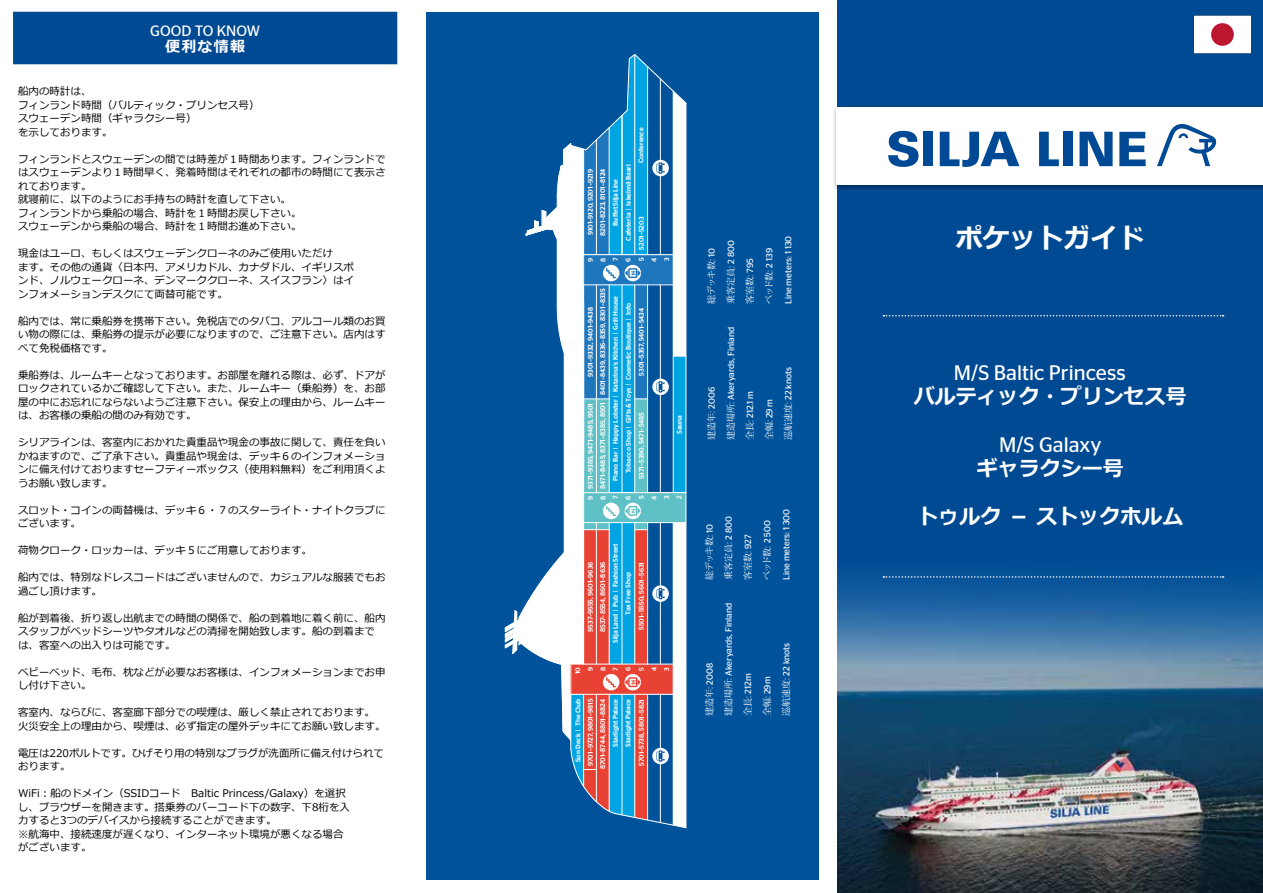
<style>
.page{position:relative;width:1263px;height:893px;background:#fff}
.page>*{position:absolute;margin:0;border:0;box-sizing:border-box;transform-origin:0 0}
.t1{font:700 27px "Meiryo";color:#fff}
.t2{font:700 21px "Meiryo";color:#fff}
.t3{font:21px "Stag Sans";color:#fff}
.t4{font:15px "Stag Sans";color:#fff}
.t5{font:700 15px "Meiryo";letter-spacing:.08em;color:#fff}
.t6{font:10.5px/13.5px "Meiryo";color:#000}
.t7{font:9px "Stag Sans";color:#fff}
.t8{font:9px "Koz Min Pro";color:#fff}
.t9{font:500 6.9px/12.9px "Stag Sans";letter-spacing:-.005em;color:#fff}
.t10{font:500 6.75px/12.8px "Stag Sans";color:#fff;text-align:justify}
.s1{font-weight:400}
.s2{font-family:"Stag Sans"}
.s3{font-family:"Koz Min Pro"}
</style>
<div class="page">
<div style="left:838px;top:0;width:425px;height:893px;background:#004a93"></div>
<img style="left:838px;top:576px;width:425px;height:317px">
<div style="left:13px;top:12px;width:384px;height:52px;background:#004a93"></div>
<svg style="left:883px;top:315px;width:340px;height:1px"></svg>
<svg style="left:883px;top:576px;width:340px;height:2px"></svg>
<img style="left:1193px;top:15px;width:57px;height:39px">
<div style="left:426px;top:13px;width:393px;height:867px;background:#00539b"></div>
<svg style="left:556px;top:255px;width:129px;height:248px;fill:#fff"></svg>
<div style="left:584px;top:255px;width:89px;height:30px;background:#1e76bc"></div>
<div style="left:584px;top:493px;width:102px;height:29px;background:#5fc1c6"></div>
<svg style="left:556px;top:305px;width:9px;height:50px"></svg>
<hr style="left:685px;top:103px;width:1px;height:725px;background:#fff">
<hr style="left:583px;top:149px;width:1px;height:515px;background:#fff">
<hr style="left:673px;top:91px;width:1px;height:401px;background:#fff">
<hr style="left:557px;top:239px;width:1px;height:67px;background:#fff">
<hr style="left:564px;top:353px;width:1px;height:199px;background:#fff">
<hr style="left:584px;top:492px;width:102px;height:1px;background:#fff">
<svg style="left:504px;top:503px;width:183px;height:326px"></svg>
<svg style="left:584px;top:265px;width:102px;height:227px"></svg>
<div style="left:832px;top:104px;width:431px;height:87px;background:#000;opacity:.45"></div>
<div style="left:837px;top:107px;width:426px;height:78px;background:#fff"></div>
<svg style="left:888px;top:131px;width:30px;height:36px"></svg>
<div style="left:923px;top:132px;width:10px;height:34px;background:#004994"></div>
<svg style="left:1039px;top:132px;width:20px;height:34px"></svg>
<div style="left:1063px;top:132px;width:10px;height:34px;background:#004994"></div>
<svg style="left:1079px;top:132px;width:33px;height:34px"></svg>
<svg style="left:1119px;top:132px;width:27px;height:34px"></svg>
<svg style="left:940px;top:132px;width:79px;height:35px"></svg>
<svg style="left:1157px;top:124px;width:59px;height:42px"></svg>
<svg style="left:525px;top:54px;width:162px;height:201px"></svg>
<h3 class="t4" style="left:150px;top:22px;width:111px">GOOD TO KNOW</h3>
<h3 class="t5" style="left:165px;top:36px;width:81px">便利な情報</h3>
<p class="t6" style="left:18px;top:85px;width:243px">船内の時計は、<br>フィンランド時間（バルティック・プリンセス号）スウェーデン時間（ギャラクシー号）<br>を示しております。</p>
<p class="t6" style="left:18px;top:153px;width:369px">フィンランドとスウェーデンの間では時差が１時間あります。フィンランドではスウェーデンより１時間早く、発着時間はそれぞれの都市の時間にて表示されております。<br>就寝前に、以下のようにお手持ちの時計を直して下さい。<br>フィンランドから乗船の場合、時計を１時間お戻し下さい。<br>スウェーデンから乗船の場合、時計を１時間お進め下さい。</p>
<p class="t6" style="left:18px;top:247px;width:337px">現金はユーロ、もしくはスウェーデンクローネのみご使用いただけ<br>ます。その他の通貨〈日本円、アメリカドル、カナダドル、イギリスポンド、ノルウェークローネ、デンマーククローネ、スイスフラン〉はインフォメーションデスクにて両替可能です。</p>
<p class="t6" style="left:18px;top:315px;width:369px;text-align:justify">船内では、常に乗船券を携帯下さい。免税店でのタバコ、アルコール類のお買い物の際には、乗船券の提示が必要になりますので、ご注意下さい。店内はすべて免税価格です。</p>
<p class="t6" style="left:18px;top:369px;width:369px;text-align:justify">乗船券は、ルームキーとなっております。お部屋を離れる際は、必ず、ドアがロックされているかご確認して下さい。また、ルームキー（乗船券）を、お部屋の中にお忘れにならないようご注意下さい。保安上の理由から、ルームキーは、お客様の乗船の間のみ有効です。</p>
<p class="t6" style="left:18px;top:436px;width:369px;text-align:justify">シリアラインは、客室内におかれた貴重品や現金の事故に関して、責任を負いかねますので、ご了承下さい。貴重品や現金は、デッキ６のインフォメーションに備え付けておりますセーフティーボックス（使用料無料）をご利用頂くようお願い致します。</p>
<p class="t6" style="left:18px;top:504px;width:369px">スロット・コインの両替機は、デッキ６・７のスターライト・ナイトクラブにございます。</p>
<p class="t6" style="left:18px;top:544px;width:296px">荷物クローク・ロッカーは、デッキ５にご用意しております。</p>
<p class="t6" style="left:18px;top:571px;width:369px">船内では、特別なドレスコードはございませんので、カジュアルな服装でもお過ごし頂けます。</p>
<p class="t6" style="left:18px;top:612px;width:369px">船が到着後、折り返し出航までの時間の関係で、船の到着地に着く前に、船内スタッフがベッドシーツやタオルなどの清掃を開始致します。船の到着までは、客室への出入りは可能です。</p>
<p class="t6" style="left:18px;top:666px;width:369px">ベビーベッド、毛布、枕などが必要なお客様は、インフォメーションまでお申し付け下さい。</p>
<p class="t6" style="left:18px;top:706px;width:369px">客室内、ならびに、客室廊下部分での喫煙は、厳しく禁止されております。火災安全上の理由から、喫煙は、必ず指定の屋外デッキにてお願い致します。</p>
<p class="t6" style="left:18px;top:747px;width:368px">電圧は220ボルトです。ひげそり用の特別なプラグが洗面所に備え付けられております。</p>
<p class="t6" style="left:18px;top:787px;width:334px">WiFi：船のドメイン（SSIDコード　Baltic Princess/Galaxy）を選択し、ブラウザーを開きます。搭乗券のバーコード下の数字、下8桁を入力すると3つのデバイスから接続することができます。<br>※航海中、接続速度が遅くなり、インターネット環境が悪くなる場合がございます。</p>
<p class="t9" style="left:635px;top:163px;width:37px;rotate:-90deg">Conference</p>
<p class="t9" style="left:622px;top:241px;width:78px;rotate:-90deg">Cafeteria <span class="s1">|</span> Iskelmä Baari</p>
<p class="t9" style="left:596px;top:236px;width:68px;rotate:-90deg">8201–8223, 8101–8124</p>
<p class="t9" style="left:584px;top:235px;width:68px;rotate:-90deg">9101–9120, 9201–9219</p>
<p class="t9" style="left:609px;top:226px;width:48px;rotate:-90deg">Bu et Silja Line</p>
<p class="t9" style="left:635px;top:250px;width:34px;rotate:-90deg">5201–5203</p>
<p class="t10" style="left:584px;top:262px;width:6px;rotate:-90deg">9<br>8<br>7<br>6<br>5<br>4<br>3</p>
<p class="t9" style="left:596px;top:395px;width:108px;rotate:-90deg">8401–8439, 8336–8359, 8301–8335</p>
<p class="t9" style="left:609px;top:481px;width:186px;rotate:-90deg">Piano Bar <span class="s1">|</span> Happy Lobster <span class="s1">|</span> Katarina’s Kitchen <span class="s1">|</span> Grill House</p>
<p class="t9" style="left:635px;top:376px;width:69px;rotate:-90deg">5301–5357, 5401–5434</p>
<p class="t9" style="left:622px;top:473px;width:172px;rotate:-90deg">Tobacco Shop <span class="s1">|</span> Gifts &amp; Toys <span class="s1">|</span> Cosmetic Boutique <span class="s1">|</span> Info</p>
<p class="t9" style="left:584px;top:377px;width:71px;rotate:-90deg">9301–9332, 9401–9438</p>
<p class="t9" style="left:584px;top:489px;width:88px;line-height:12.3px;rotate:-90deg">9371–9385, 9471–9485, 9501<br>8471–8485, 8371–8385, 8501</p>
<p class="t9" style="left:635px;top:479px;width:69px;rotate:-90deg">5371–5390, 5471–5485</p>
<p class="t9" style="left:673px;top:434px;width:21px;rotate:-90deg">Sauna</p>
<p class="t10" style="left:584px;top:500px;width:6px;rotate:-90deg">9<br>8<br>7<br>6<br>5<br>4<br>3<br>2</p>
<p class="t9" style="left:609px;top:643px;width:101px;rotate:-90deg">Silja Land <span class="s1">|</span> Pub <span class="s1">|</span> Fashion Street</p>
<p class="t9" style="left:584px;top:632px;width:72px;rotate:-90deg">9537–9555, 9601–9636</p>
<p class="t9" style="left:596px;top:632px;width:72px;rotate:-90deg">8537–8554, 8601–8636</p>
<p class="t9" style="left:635px;top:630px;width:69px;rotate:-90deg">5501–5550, 5601–5631</p>
<p class="t9" style="left:622px;top:615px;width:44px;rotate:-90deg">Tax Free Shop</p>
<p class="t10" style="left:571px;top:674px;width:9px;text-align:center;rotate:-90deg">10<br>9<br>8<br>7<br>6<br>5<br>4<br>3</p>
<p class="t9" style="left:584px;top:766px;width:69px;rotate:-90deg">9701–9727, 9801–9815</p>
<p class="t9" style="left:572px;top:762px;width:64px;rotate:-90deg">Sun Deck <span class="s1">|</span> The Club</p>
<p class="t9" style="left:596px;top:769px;width:72px;text-align:right;rotate:-90deg">8701–8744, 8801–8824<br>Starlight Palace<br>Starlight Palace<br>5701–5738, 5801–5821</p>
<p class="t8" style="left:705px;top:304px;width:58px;rotate:-90deg">総デッキ数: <span class="s2">10</span></p>
<p class="t8" style="left:705px;top:440px;width:55px;rotate:-90deg">建造年: <span class="s2">2006</span></p>
<p class="t8" style="left:724px;top:304px;width:65px;rotate:-90deg">乗客定員: <span class="s2">2 800</span></p>
<p class="t7" style="left:726px;top:440px;width:115px;rotate:-90deg"><span class="s3">建造場所:</span> Akeryards, Finland</p>
<p class="t8" style="left:743px;top:304px;width:47px;rotate:-90deg">客室数: <span class="s2">795</span></p>
<p class="t7" style="left:745px;top:440px;width:51px;rotate:-90deg"><span class="s3">全長:</span> 212.1 m</p>
<p class="t8" style="left:763px;top:304px;width:58px;rotate:-90deg">ベッド数: <span class="s2">2 139</span></p>
<p class="t8" style="left:763px;top:440px;width:43px;rotate:-90deg">全幅: <span class="s2">29 m</span></p>
<p class="t7" style="left:783px;top:304px;width:70px;rotate:-90deg">Line meters: 1 130</p>
<p class="t7" style="left:783px;top:440px;width:75px;rotate:-90deg"><span class="s3">巡航速度:</span> 22 knots</p>
<p class="t8" style="left:703px;top:580px;width:58px;rotate:-90deg">総デッキ数: <span class="s2">10</span></p>
<p class="t8" style="left:703px;top:716px;width:54px;rotate:-90deg">建造年: <span class="s2">2008</span></p>
<p class="t8" style="left:722px;top:580px;width:65px;rotate:-90deg">乗客定員: <span class="s2">2 800</span></p>
<p class="t7" style="left:724px;top:716px;width:115px;rotate:-90deg"><span class="s3">建造場所:</span> Akeryards, Finland</p>
<p class="t8" style="left:741px;top:580px;width:47px;rotate:-90deg">客室数: <span class="s2">927</span></p>
<p class="t7" style="left:743px;top:716px;width:44px;rotate:-90deg"><span class="s3">全長:</span> 212m</p>
<p class="t8" style="left:761px;top:580px;width:61px;rotate:-90deg">ベッド数: <span class="s2">2 500</span></p>
<p class="t8" style="left:761px;top:716px;width:41px;rotate:-90deg">全幅: <span class="s2">29m</span></p>
<p class="t7" style="left:781px;top:580px;width:73px;rotate:-90deg">Line meters: 1 300</p>
<p class="t7" style="left:781px;top:716px;width:75px;rotate:-90deg"><span class="s3">巡航速度:</span> 22 knots</p>
<h1 class="t1" style="left:956px;top:220px;width:190px">ポケットガイド</h1>
<h2 class="t3" style="left:954px;top:361px;width:173px">M/S Baltic Princess</h2>
<h2 class="t2" style="left:914px;top:382px;width:274px">バルティック・プリンセス号</h2>
<h2 class="t3" style="left:999px;top:433px;width:104px">M/S Galaxy</h2>
<h2 class="t2" style="left:977px;top:454px;width:148px">ギャラクシー号</h2>
<h2 class="t2" style="left:917px;top:502px;width:267px">トゥルク － ストックホルム</h2>
</div>
